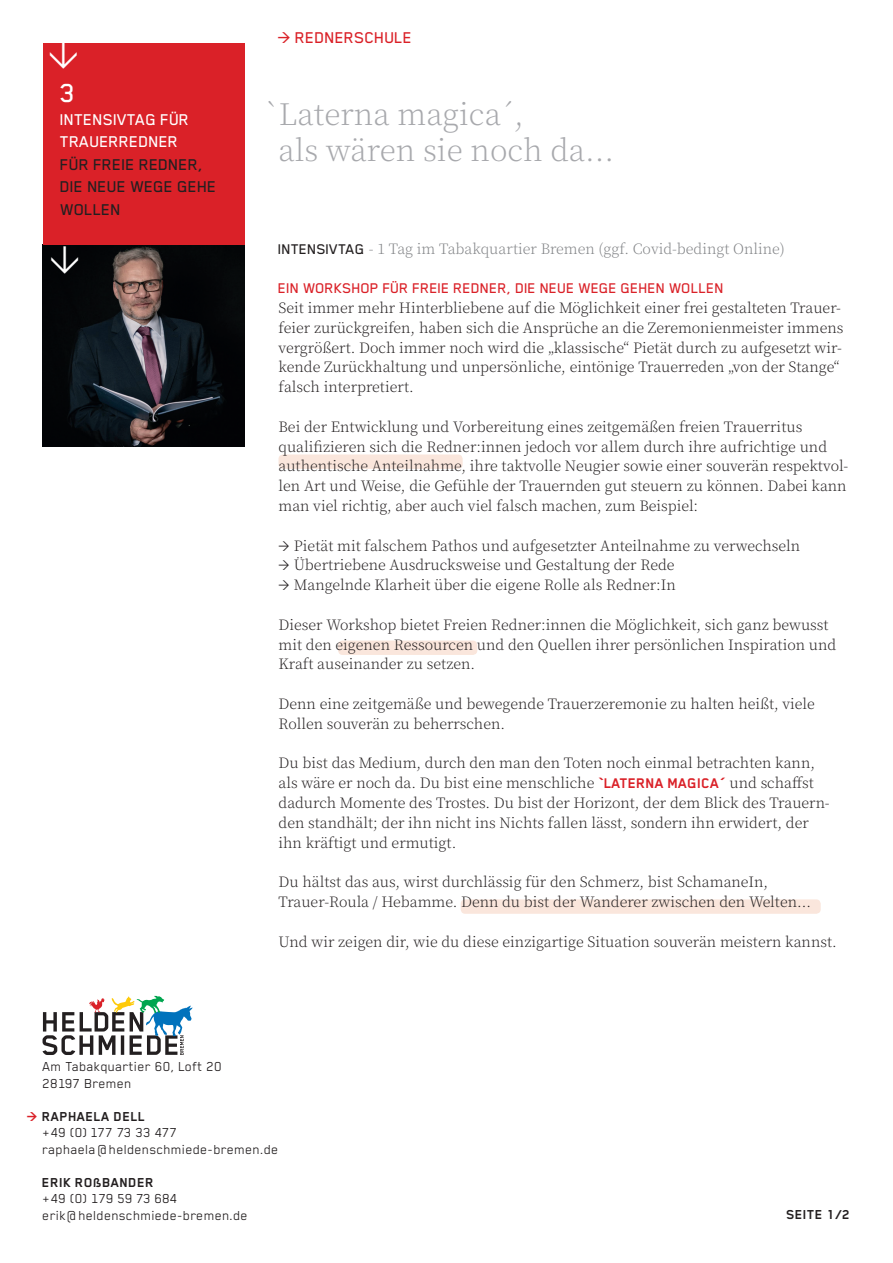
<style>
.page{position:relative;width:893px;height:1263px;background:#fff}
.page>*{position:absolute;margin:0;border:0;box-sizing:border-box;transform-origin:0 0}
.t1{font:200 30px/36px "Noto Serif JP";color:#a8a9ad}
.t2{font:500 30px "Blender";color:#fff}
.t3{font:500 18px/22.5px "Blender";color:#231f20}
.t4{font:500 18px/22.5px "Blender";color:#fff}
.t5{font:500 18px "Blender";color:#da2128}
.t6{font:500 16.2px "Blender";color:#da2128}
.t7{font:15px/16.5px "Blender";letter-spacing:.02em;color:#231f20}
.t8{font:700 15px "Blender";letter-spacing:.02em;color:#231f20}
.t9{font:200 14.4px/19.8px "Noto Serif JP";color:#231f20}
.t10{font:200 14.4px "Noto Serif JP";color:#808285}
.s1{font-family:"Blender";font-weight:500;font-size:16.2px;color:#231f20}
.s2{font-family:"Blender";font-weight:400;font-size:16.2px}
.s3{font-family:"Blender";font-weight:700;font-size:16.2px;color:#da2128}
.s4{font-weight:700;color:#da2128}
.s5{font-weight:700}
</style>
<div class="page">
<div style="left:461px;top:899px;width:360px;height:15px;background:#fae6dc;border-radius:4px"></div>
<div style="left:338px;top:640px;width:139px;height:15px;background:#fae6dc;border-radius:4px"></div>
<div style="left:279px;top:454px;width:184px;height:15px;background:#fae6dc;border-radius:4px"></div>
<img style="left:43px;top:244px;width:201px;height:202px">
<div style="left:43px;top:43px;width:201px;height:201px;background:#da2128"></div>
<svg style="left:43px;top:996px;width:150px;height:59px"></svg>
<svg style="left:51px;top:246px;width:27px;height:27px"></svg>
<h1 class="t2" style="left:61px;top:76px;width:17px">3</h1>
<p class="t4" style="left:61px;top:107px;width:131px">INTENSIVTAG FÜR<br>TRAUERREDNER</p>
<p class="t3" style="left:61px;top:152px;width:158px">FÜR FREIE REDNER,<br>DIE NEUE WEGE GEHE<br>WOLLEN</p>
<p class="t5" style="left:279px;top:27px;width:136px">&gt; REDNERSCHULE</p>
<h1 class="t1" style="left:279px;top:96px;width:337px;text-indent:-13px">`Laterna magica´,<br>als wären sie noch da…</h1>
<p class="t10" style="left:279px;top:240px;width:508px"><span class="s1">INTENSIVTAG</span> - 1 Tag im Tabakquartier Bremen (ggf. Covid-bedingt Online)</p>
<p class="t6" style="left:279px;top:279px;width:447px">EIN WORKSHOP FÜR FREIE REDNER, DIE NEUE WEGE GEHEN WOLLEN</p>
<p class="t9" style="left:279px;top:298px;width:566px">Seit immer mehr Hinterbliebene auf die Möglichkeit einer frei gestalteten Trauer&shy;feier zurückgreifen, haben sich die Ansprüche an die Zeremonienmeister immens vergrößert. Doch immer noch wird die „klassische“ Pietät durch zu aufgesetzt wir&shy;kende Zurückhaltung und unpersönliche, eintönige Trauerreden „von der Stange“ falsch interpretiert.</p>
<p class="t9" style="left:279px;top:417px;width:571px">Bei der Entwicklung und Vorbereitung eines zeitgemäßen freien Trauerritus qualifizieren sich die Redner:innen jedoch vor allem durch ihre aufrichtige und authentische Anteilnahme, ihre taktvolle Neugier sowie einer souverän respektvol&shy;len Art und Weise, die Gefühle der Trauernden gut steuern zu können. Dabei kann man viel richtig, aber auch viel falsch machen, zum Beispiel:</p>
<p class="t9" style="left:279px;top:536px;width:523px"><span class="s2">&gt;</span> Pietät mit falschem Pathos und aufgesetzter Anteilnahme zu verwechseln <span class="s2">&gt;</span> Übertriebene Ausdrucksweise und Gestaltung der Rede<br><span class="s2">&gt;</span> Mangelnde Klarheit über die eigene Rolle als Redner:In</p>
<p class="t9" style="left:278px;top:615px;width:559px">Dieser Workshop bietet Freien Redner:innen die Möglichkeit, sich ganz bewusst mit den eigenen Ressourcen und den Quellen ihrer persönlichen Inspiration und<br>Kraft auseinander zu setzen.</p>
<p class="t9" style="left:278px;top:694px;width:538px">Denn eine zeitgemäße und bewegende Trauerzeremonie zu halten heißt, viele<br>Rollen souverän zu beherrschen.</p>
<p class="t9" style="left:279px;top:753px;width:553px">Du bist das Medium, durch den man den Toten noch einmal betrachten kann, als wäre er noch da. Du bist eine menschliche <span class="s3">`LATERNA MAGICA´</span> und schaffst dadurch Momente des Trostes. Du bist der Horizont, der dem Blick des Trauern&shy;den standhält; der ihn nicht ins Nichts fallen lässt, sondern ihn erwidert, der ihn kräftigt und ermutigt.</p>
<p class="t9" style="left:279px;top:872px;width:534px">Du hältst das aus, wirst durchlässig für den Schmerz, bist SchamaneIn,<br>Trauer-Roula / Hebamme. Denn du bist der Wanderer zwischen den Welten…</p>
<p class="t9" style="left:279px;top:932px;width:560px">Und wir zeigen dir, wie du diese einzigartige Situation souverän meistern kannst.</p>
<p class="t7" style="left:43px;top:1058px;width:181px">Am Tabakquartier 60, Loft 20<br>28197 Bremen</p>
<p class="t7" style="left:43px;top:1107px;width:237px;text-indent:-15px"><span class="s4">&gt;</span> <span class="s5">RAPHAELA DELL<br></span>+49 {0} 177 73 33 477<br>raphaela@ heldenschmiede-bremen.de</p>
<p class="t8" style="left:43px;top:1174px;width:113px">ERIK ROßBANDER</p>
<p class="t7" style="left:43px;top:1190px;width:207px">+49 {0} 179 59 73 684<br>erik@ heldenschmiede-bremen.de</p>
<p class="t8" style="left:787px;top:1206px;width:65px">SEITE 1/2</p>
</div>
